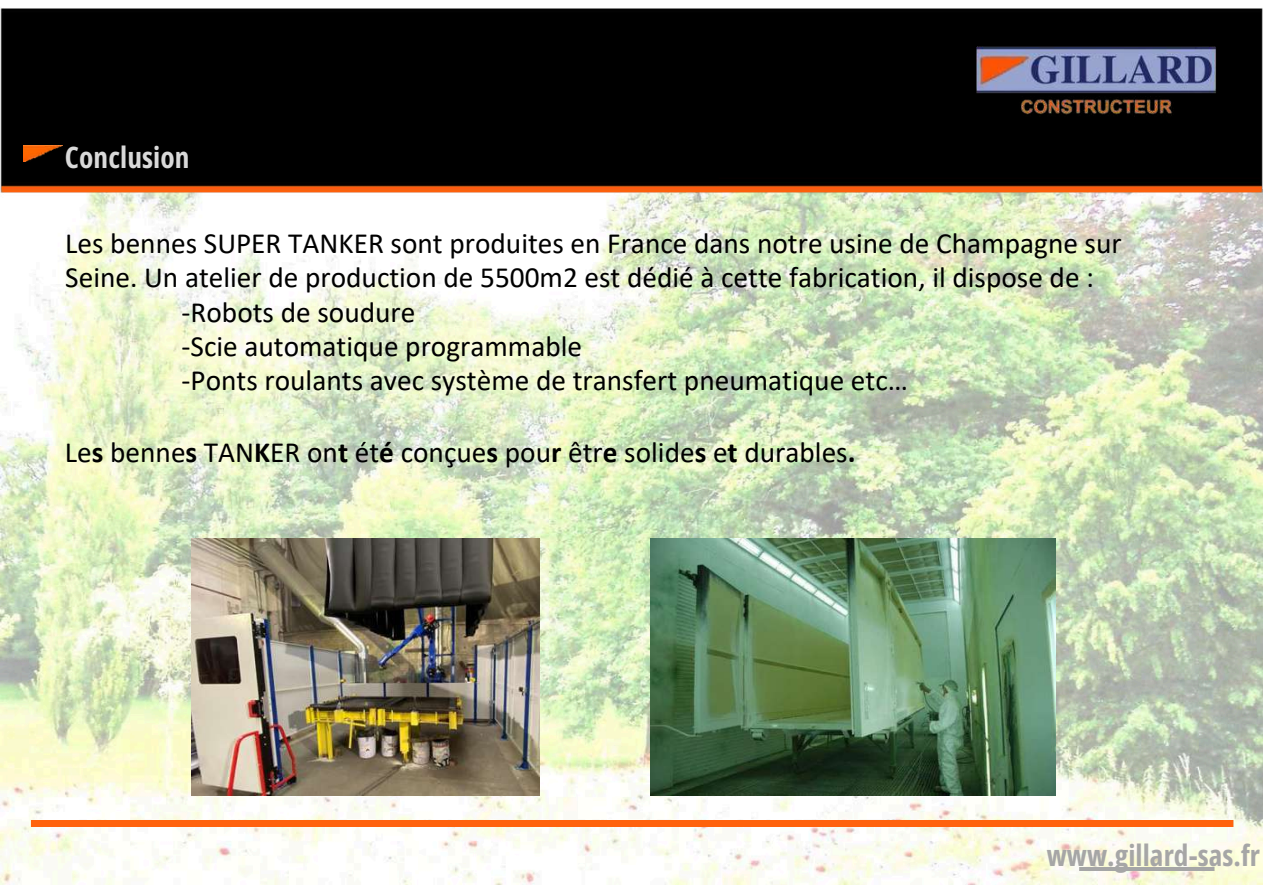
<style>
.page{position:relative;width:1263px;height:894px;background:#fff}
.page>*{position:absolute;margin:0;border:0;box-sizing:border-box;transform-origin:0 0}
.t1{font:29.4px "Calibri";color:#000}
.t2{font:700 29.4px "Open Sans Condensed";letter-spacing:.005em;color:#a6a6a6}
.t3{font:700 29.4px "Open Sans Condensed";letter-spacing:.005em;color:#d9d9d9}
.s1{font-weight:700}
</style>
<div class="page">
<img style="left:0;top:199px;width:1263px;height:685px">
<img style="left:0;top:8px;width:1263px;height:191px">
<img style="left:24px;top:145px;width:38px;height:16px">
<img style="left:0;top:819px;width:1263px;height:7px">
<img style="left:1046px;top:867px;width:202px;height:3px">
<img style="left:650px;top:538px;width:405px;height:257px">
<img style="left:969px;top:40px;width:255px;height:80px">
<img style="left:191px;top:538px;width:349px;height:256px">
<p class="t3" style="left:65px;top:137px;width:126px">Conclusion</p>
<p class="t1" style="left:65px;top:231px;width:1058px">Les bennes SUPER TANKER sont produites en France dans notre usine de Champagne sur</p>
<p class="t1" style="left:65px;top:265px;width:1030px">Seine. Un atelier de production de 5500m2 est dédié à cette fabrication, il dispose de :</p>
<p class="t1" style="left:182px;top:300px;width:235px">-Robots de soudure</p>
<p class="t1" style="left:182px;top:334px;width:402px">-Scie automatique programmable</p>
<p class="t1" style="left:182px;top:367px;width:728px">-Ponts roulants avec système de transfert pneumatique etc…</p>
<p class="t1" style="left:65px;top:439px;width:792px">Le<span class="s1">s</span> benne<span class="s1">s</span> TAN<span class="s1">K</span>ER on<span class="s1">t</span> ét<span class="s1">é</span> conçue<span class="s1">s</span> pou<span class="s1">r</span> êtr<span class="s1">e</span> solide<span class="s1">s</span> e<span class="s1">t</span> durables<span class="s1">.</span></p>
<p class="t2" style="left:1047px;top:833px;width:215px">www.gillard-sas.fr</p>
</div>
